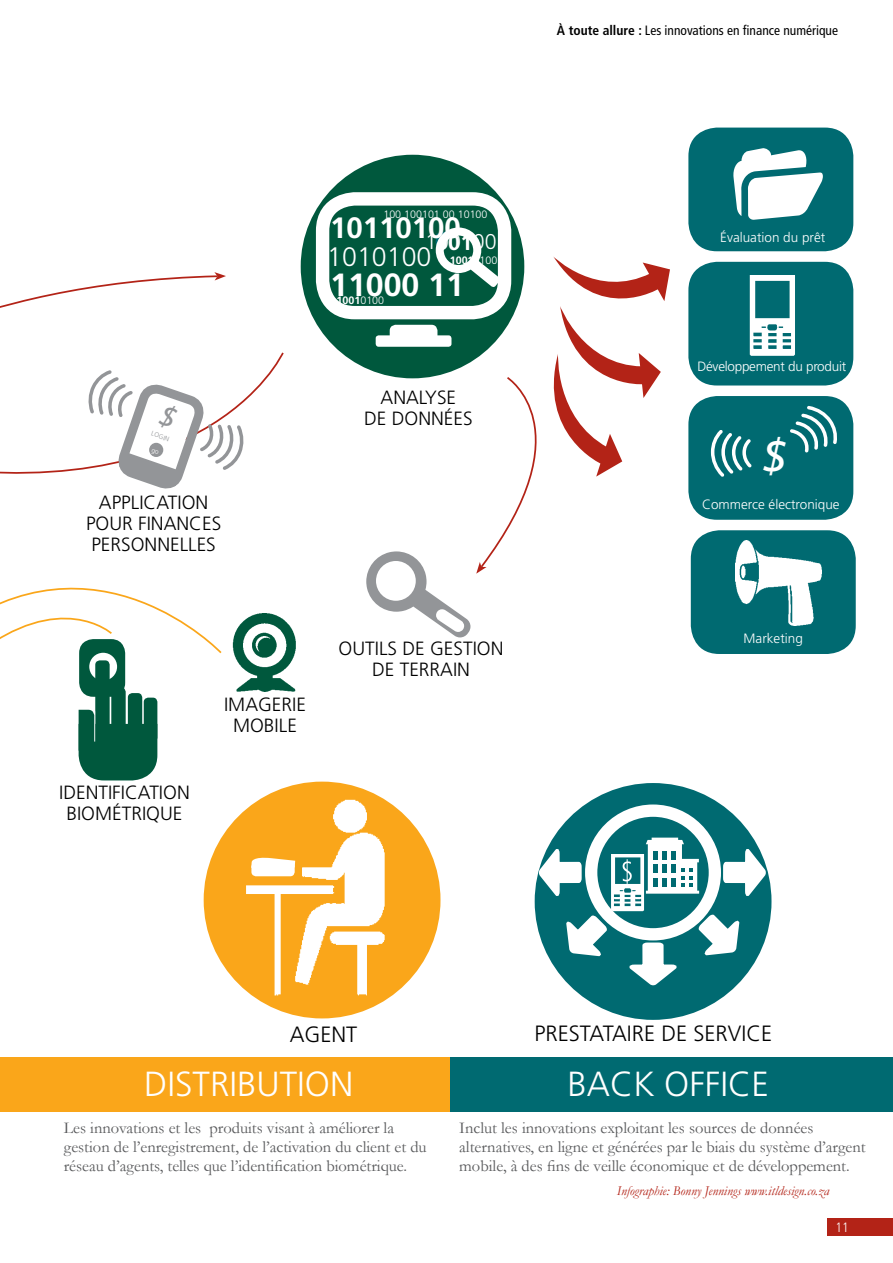
<style>
.page{position:relative;width:893px;height:1263px;background:#fff}
.page>*{position:absolute;margin:0;border:0;box-sizing:border-box;transform-origin:0 0}
.t1{font:italic 42.3px "Frutiger";color:#fff}
.t2{font:300 34.8px "Frutiger";color:#fff}
.t3{font:700 32.1px "Frutiger";color:#fff}
.t4{font:700 29.4px "Frutiger";color:#fff}
.t5{font:300 26.7px "Frutiger";color:#fff}
.t6{font:300 22.05px "Frutiger";color:#000}
.t7{font:300 21.45px "Frutiger";color:#fff}
.t8{font:300 19.2px/20.9px "Frutiger";color:#000;text-align:center}
.t9{font:16.5px/19.2px "Garamond";color:#58595b}
.t10{font:condensed 13.5px "Frutiger";color:#000}
.t11{font:300 13.5px "Frutiger";color:#fff}
.t12{font:italic 13.5px "Garamond";color:#b32317}
.t13{font:300 13.5px "Frutiger";letter-spacing:-.02em;color:#fff}
.t14{font:300 condensed 13.5px "Frutiger";color:#fff}
.t15{font:700 10.65px "Frutiger";color:#fff}
.t16{font:300 10.65px "Frutiger";color:#fff}
.t17{font:300 6.6px "Frutiger";color:#939598}
.s1{font-weight:700}
.s2{font-weight:300}
</style>
<div class="page">
<div style="left:827px;top:1218px;width:66px;height:18px;background:#b32317"></div>
<div style="left:301px;top:155px;width:223px;height:223px;background:#00583d;border-radius:50%"></div>
<div style="left:316px;top:192px;width:195px;height:127px;border:13px solid #fff;border-radius:32px"></div>
<div style="left:0;top:1057px;width:451px;height:54px;background:#faa61a"></div>
<div style="left:451px;top:1057px;width:442px;height:54px;background:#006a71"></div>
<div style="left:204px;top:782px;width:236px;height:236px;background:#faa61a;border-radius:50%"></div>
<img style="left:215px;top:798px;width:199px;height:199px">
<div style="left:251px;top:862px;width:44px;height:14px;background:#fff;border-radius:5px"></div>
<svg style="left:251px;top:856px;width:44px;height:16px"></svg>
<div style="left:688px;top:128px;width:165px;height:123px;background:#006a71;border-radius:29px"></div>
<svg style="left:733px;top:148px;width:90px;height:72px"></svg>
<div style="left:688px;top:262px;width:165px;height:123px;background:#006a71;border-radius:29px"></div>
<div style="left:688px;top:396px;width:165px;height:124px;background:#006a71;border-radius:29px"></div>
<svg style="left:711px;top:430px;width:41px;height:47px"></svg>
<svg style="left:790px;top:406px;width:47px;height:47px"></svg>
<div style="left:691px;top:530px;width:165px;height:124px;background:#006a71;border-radius:29px"></div>
<img style="left:749px;top:276px;width:46px;height:80px">
<img style="left:735px;top:541px;width:87px;height:84px">
<img style="left:232px;top:613px;width:64px;height:78px">
<svg style="left:0;top:587px;width:222px;height:193px"></svg>
<div style="left:535px;top:783px;width:236px;height:237px;background:#006a71;border-radius:50%"></div>
<svg style="left:591px;top:811px;width:124px;height:123px"></svg>
<div style="left:585px;top:804px;width:136px;height:136px;border:12px solid #fff;border-radius:50%"></div>
<svg style="left:629px;top:942px;width:48px;height:44px"></svg>
<svg style="left:536px;top:849px;width:46px;height:47px"></svg>
<svg style="left:723px;top:849px;width:46px;height:47px"></svg>
<svg style="left:566px;top:913px;width:44px;height:44px"></svg>
<svg style="left:696px;top:912px;width:44px;height:44px"></svg>
<img style="left:608px;top:854px;width:39px;height:57px">
<svg style="left:623px;top:859px;width:9px;height:25px"></svg>
<svg style="left:646px;top:838px;width:53px;height:56px"></svg>
<svg style="left:366px;top:229px;width:304px;height:408px"></svg>
<svg style="left:0;top:272px;width:244px;height:217px"></svg>
<p class="t10" style="left:557px;top:22px;width:283px"><span class="s1">À toute allure :</span> Les innovations en finance numérique</p>
<p class="t17" style="left:153px;top:430px;width:20px;rotate:19deg">LOGIN</p>
<p class="t8" style="left:86px;top:492px;width:137px">APPLICATION<br>POUR FINANCES<br>PERSONNELLES</p>
<p class="t16" style="left:383px;top:208px;width:106px">100 100101 00 10100</p>
<h3 class="t4" style="left:330px;top:210px;width:132px">10110100</h3>
<h3 class="t7" style="left:425px;top:230px;width:73px">1<span class="s1">001</span>00</h3>
<h3 class="t5" style="left:327px;top:242px;width:106px">1010100</h3>
<p class="t15" style="left:450px;top:254px;width:49px">1001<span class="s2">0100</span></p>
<p class="t15" style="left:337px;top:294px;width:49px">1001<span class="s2">0100</span></p>
<h3 class="t3" style="left:330px;top:266px;width:135px">11000 11</h3>
<p class="t8" style="left:364px;top:387px;width:110px">ANALYSE<br>DE DONNÉES</p>
<p class="t8" style="left:59px;top:782px;width:132px">IDENTIFICATION<br>BIOMÉTRIQUE</p>
<p class="t8" style="left:224px;top:695px;width:83px">IMAGERIE<br>MOBILE</p>
<p class="t8" style="left:339px;top:638px;width:167px">OUTILS DE GESTION<br>DE TERRAIN</p>
<p class="t11" style="left:720px;top:229px;width:107px">Évaluation du prêt</p>
<p class="t13" style="left:697px;top:359px;width:150px">Développement du produit</p>
<h1 class="t1" style="left:763px;top:432px;width:25px">$</h1>
<p class="t11" style="left:702px;top:496px;width:139px">Commerce électronique</p>
<p class="t11" style="left:744px;top:630px;width:61px">Marketing</p>
<h3 class="t6" style="left:290px;top:1021px;width:69px">AGENT</h3>
<h3 class="t6" style="left:534px;top:1021px;width:239px">PRESTATAIRE DE SERVICE</h3>
<h2 class="t2" style="left:144px;top:1064px;width:211px">DISTRIBUTION</h2>
<h2 class="t2" style="left:567px;top:1064px;width:203px">BACK OFFICE</h2>
<p class="t9" style="left:64px;top:1118px;width:364px">Les innovations et les produits visant à améliorer la gestion de l’enregistrement, de l’activation du client et du réseau d’agents, telles que l’identification biométrique.</p>
<p class="t9" style="left:459px;top:1118px;width:408px">Inclut les innovations exploitant les sources de données alternatives, en ligne et générées par le biais du système d’argent mobile, à des fins de veille économique et de développement.</p>
<p class="t12" style="left:617px;top:1182px;width:214px">Infographie: Bonny Jennings www.itldesign.co.za</p>
<p class="t14" style="left:836px;top:1220px;width:14px">11</p>
</div>
